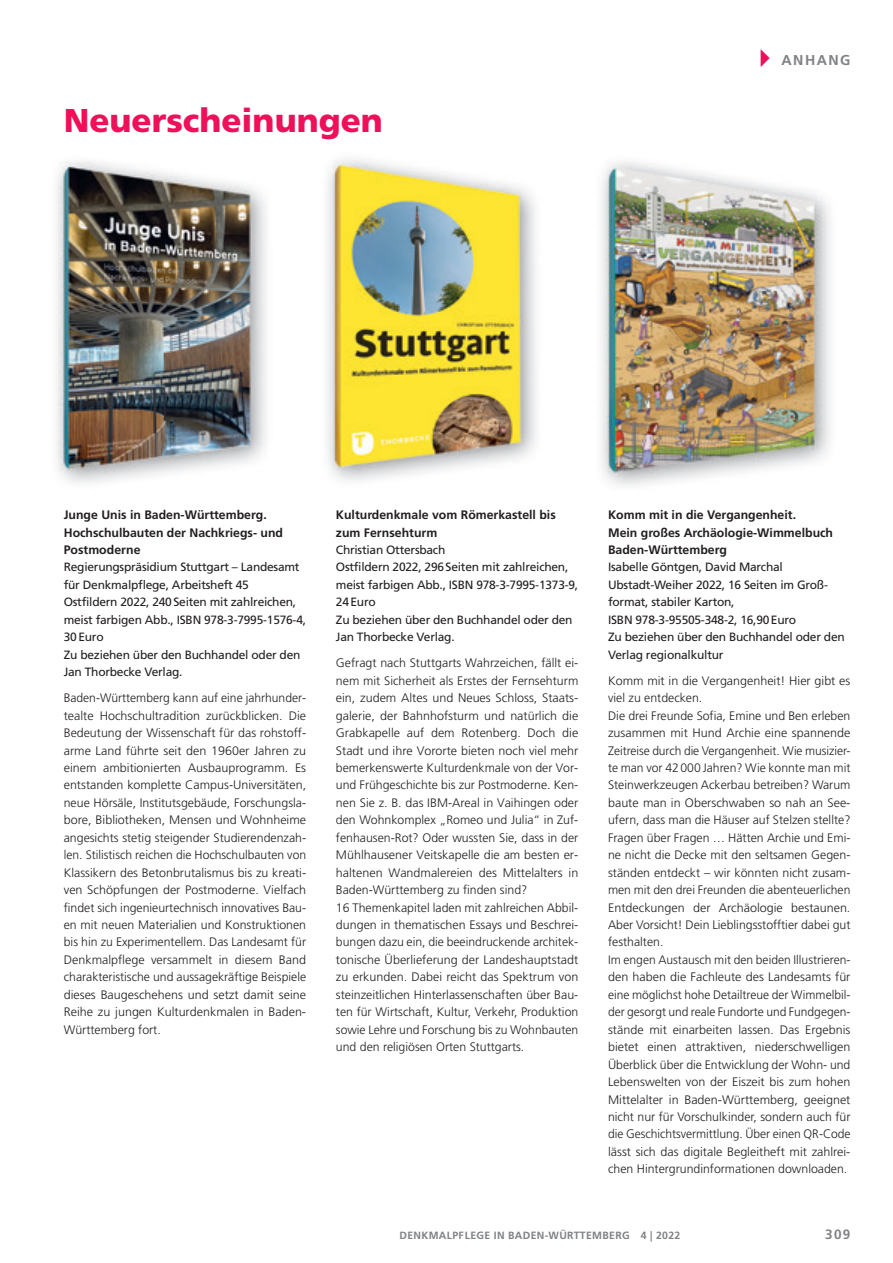
<style>
.page{position:relative;width:893px;height:1263px;background:#fff}
.page>*{position:absolute;margin:0;border:0;box-sizing:border-box;transform-origin:0 0}
.t1{font:900 33px "Frutiger LT";color:#ee1059}
.t2{font:700 14.25px "Frutiger LT";letter-spacing:.1em;color:#808285}
.t3{font:700 13.5px "Frutiger LT";color:#808285}
.t4{font:300 12.3px/17.4px "Frutiger LT";color:#231f20;text-align:justify}
.t5{font:300 12.3px/17.4px "Frutiger";color:#231f20;text-align:justify}
.t6{font:700 12.3px/17.4px "Frutiger LT";color:#231f20}
.t7{font:12px/17.4px "Frutiger LT";letter-spacing:-.02em;color:#231f20}
.t8{font:700 10.5px "Frutiger LT";letter-spacing:.03em;color:#808285}
.s1{color:#ee1059}
</style>
<div class="page">
<img style="left:57px;top:161px;width:87px;height:322px">
<img style="left:60px;top:162px;width:206px;height:314px">
<img style="left:323px;top:159px;width:217px;height:315px">
<img style="left:601px;top:163px;width:229px;height:323px">
<h1 class="t1" style="left:64px;top:101px;width:321px">Neuerscheinungen</h1>
<p class="t2" style="left:750px;top:52px;width:102px"><span class="s1">✔</span>ANHANG</p>
<p class="t6" style="left:64px;top:506px;width:221px">Junge Unis in Baden-Württemberg.<br>Hochschulbauten der Nachkriegs- und<br>Postmoderne</p>
<p class="t7" style="left:64px;top:559px;width:244px">Regierungspräsidium Stuttgart – Landesamt für Denkmalpflege, Arbeitsheft 45<br>Ostfildern 2022, 240 Seiten mit zahlreichen, meist farbigen Abb., ISBN 978-3-7995-1576-4, 30 Euro<br>Zu beziehen über den Buchhandel oder den Jan Thorbecke Verlag.</p>
<p class="t5" style="left:64px;top:689px;width:244px">Baden-Württemberg kann auf eine jahrhunder&shy;tealte Hochschultradition zurückblicken. Die Bedeutung der Wissenschaft für das rohstoff&shy;arme Land führte seit den 1960er Jahren zu einem ambitionierten Ausbauprogramm. Es entstanden komplette Campus-Universitäten, neue Hörsäle, Institutsgebäude, Forschungsla&shy;bore, Bibliotheken, Mensen und Wohnheime angesichts stetig steigender Studierendenzah&shy;len. Stilistisch reichen die Hochschulbauten von Klassikern des Betonbrutalismus bis zu kreati&shy;ven Schöpfungen der Postmoderne. Vielfach findet sich ingenieurtechnisch innovatives Bau&shy;en mit neuen Materialien und Konstruktionen bis hin zu Experimentellem. Das Landesamt für Denkmalpflege versammelt in diesem Band charakteristische und aussagekräftige Beispiele dieses Baugeschehens und setzt damit seine Reihe zu jungen Kulturdenkmalen in Baden-Württemberg fort.</p>
<p class="t6" style="left:336px;top:506px;width:221px">Kulturdenkmale vom Römerkastell bis zum Fernsehturm</p>
<p class="t7" style="left:336px;top:541px;width:244px">Christian Ottersbach<br>Ostfildern 2022, 296 Seiten mit zahlreichen, meist farbigen Abb., ISBN 978-3-7995-1373-9,<br>24 Euro<br>Zu beziehen über den Buchhandel oder den<br>Jan Thorbecke Verlag.</p>
<p class="t5" style="left:336px;top:654px;width:244px">Gefragt nach Stuttgarts Wahrzeichen, fällt ei&shy;nem mit Sicherheit als Erstes der Fernsehturm ein, zudem Altes und Neues Schloss, Staats&shy;galerie, der Bahnhofsturm und natürlich die Grabkapelle auf dem Rotenberg. Doch die Stadt und ihre Vororte bieten noch viel mehr bemerkenswerte Kulturdenkmale von der Vor&shy;und Frühgeschichte bis zur Postmoderne. Ken&shy;nen Sie z. B. das IBM-Areal in Vaihingen oder den Wohnkomplex „Romeo und Julia“ in Zuf&shy;fenhausen-Rot? Oder wussten Sie, dass in der Mühlhausener Veitskapelle die am besten er&shy;haltenen Wandmalereien des Mittelalters in Baden-Württemberg zu finden sind?</p>
<p class="t4" style="left:336px;top:899px;width:244px">16 Themenkapitel laden mit zahlreichen Abbil&shy;dungen in thematischen Essays und Beschrei&shy;bungen dazu ein, die beeindruckende architek&shy;tonische Überlieferung der Landeshauptstadt zu erkunden. Dabei reicht das Spektrum von steinzeitlichen Hinterlassenschaften über Bau&shy;ten für Wirtschaft, Kultur, Verkehr, Produktion sowie Lehre und Forschung bis zu Wohnbauten und den religiösen Orten Stuttgarts.</p>
<p class="t6" style="left:608px;top:506px;width:227px">Komm mit in die Vergangenheit.<br>Mein großes Archäologie-Wimmelbuch<br>Baden-Württemberg</p>
<p class="t7" style="left:608px;top:559px;width:238px">Isabelle Göntgen, David Marchal Ubstadt-Weiher 2022, 16 Seiten im Groß&shy;format, stabiler Karton,<br>ISBN 978-3-95505-348-2, 16,90 Euro<br>Zu beziehen über den Buchhandel oder den Verlag regionalkultur</p>
<p class="t5" style="left:608px;top:672px;width:244px">Komm mit in die Vergangenheit! Hier gibt es viel zu entdecken.</p>
<p class="t4" style="left:608px;top:707px;width:244px;text-align:left">Die drei Freunde Sofia, Emine und Ben erleben zusammen mit Hund Archie eine spannende Zeitreise durch die Vergangenheit. Wie musizier&shy;te man vor 42 000 Jahren? Wie konnte man mit Steinwerkzeugen Ackerbau betreiben? Warum baute man in Oberschwaben so nah an See&shy;ufern, dass man die Häuser auf Stelzen stellte?<br>Fragen über Fragen … Hätten Archie und Emi&shy;ne nicht die Decke mit den seltsamen Gegen&shy;ständen entdeckt – wir könnten nicht zusam&shy;men mit den drei Freunden die abenteuerlichen Entdeckungen der Archäologie bestaunen.<br>Aber Vorsicht! Dein Lieblingsstofftier dabei gut festhalten.<br>Im engen Austausch mit den beiden Illustrieren&shy;den haben die Fachleute des Landesamts für eine möglichst hohe Detailtreue der Wimmelbil&shy;der gesorgt und reale Fundorte und Fundgegen&shy;stände mit einarbeiten lassen. Das Ergebnis bietet einen attraktiven, niederschwelligen Über blick über die Entwicklung der Wohn- und Lebenswelten von der Eiszeit bis zum hohen Mittelalter in Baden-Württemberg, geeignet nicht nur für Vorschulkinder, sondern auch für die Geschichtsvermittlung. Über einen QR-Code lässt sich das digitale Begleitheft mit zahlrei&shy;chen Hintergrundinformationen downloaden.</p>
<p class="t8" style="left:399px;top:1229px;width:282px">DENKMALPFLEGE IN BADEN-WÜRTTEMBERG 4 | 2022</p>
<p class="t3" style="left:825px;top:1226px;width:27px">309</p>
</div>
